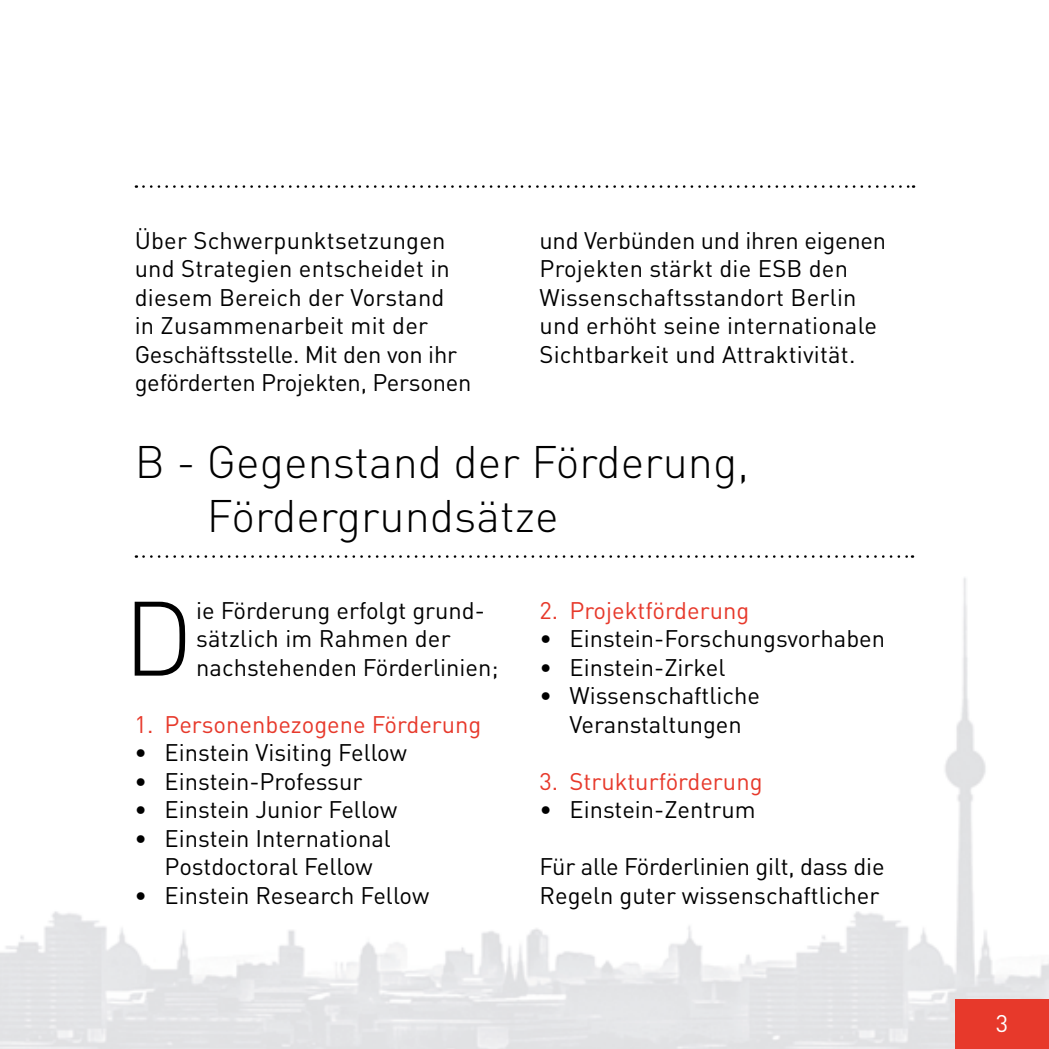
<style>
.page{position:relative;width:1049px;height:1049px;background:#fff}
.page>*{position:absolute;margin:0;border:0;box-sizing:border-box;transform-origin:0 0}
.t1{font:300 103.75px "DIN Pro";color:#000}
.t2{font:300 45px/54px "DIN Pro";color:#000}
.t3{font:23.75px/28.5px "DIN Pro";color:#000}
.t4{font:23.75px "DIN Pro";color:#e7392b}
.t5{font:23.75px "DIN Pro";color:#fff}
</style>
<div class="page">
<img style="left:0;top:555px;width:1049px;height:494px">
<div style="left:955px;top:999px;width:94px;height:50px;background:#e7392b"></div>
<svg style="left:143px;top:185px;width:771px;height:3px"></svg>
<svg style="left:143px;top:555px;width:770px;height:3px"></svg>
<p class="t3" style="left:135px;top:225px;width:338px">Über Schwerpunktsetzungen und Strategien entscheidet in diesem Bereich der Vorstand<br>in Zusammenarbeit mit der<br>Geschäftsstelle. Mit den von ihr geförderten Projekten, Personen</p>
<p class="t3" style="left:539px;top:225px;width:348px">und Verbünden und ihren eigenen<br>Projekten stärkt die ESB den<br>Wissenschaftsstandort Berlin und erhöht seine internationale<br>Sichtbarkeit und Attraktivität.</p>
<h2 class="t2" style="left:207px;top:433px;width:543px;text-indent:-72px">B - Gegenstand der Förderung,<br>Fördergrundsätze</h2>
<h1 class="t1" style="left:123px;top:568px;width:72px">D</h1>
<p class="t3" style="left:196px;top:595px;width:304px">ie Förderung erfolgt grund&shy;sätzlich im Rahmen der nachstehenden Förderlinien;</p>
<p class="t4" style="left:135px;top:708px;width:348px">1. Personenbezogene Förderung</p>
<p class="t3" style="left:135px;top:737px;width:274px">• Einstein Visiting Fellow</p>
<p class="t3" style="left:135px;top:766px;width:229px">• Einstein-Professur</p>
<p class="t3" style="left:135px;top:794px;width:264px">• Einstein Junior Fellow</p>
<p class="t3" style="left:135px;top:823px;width:258px;text-align:center">• Einstein International<br>Postdoctoral Fellow</p>
<p class="t3" style="left:135px;top:880px;width:296px">• Einstein Research Fellow</p>
<p class="t4" style="left:539px;top:594px;width:211px">2. Projektförderung</p>
<p class="t3" style="left:539px;top:623px;width:347px">• Einstein-Forschungsvorhaben</p>
<p class="t3" style="left:539px;top:652px;width:188px">• Einstein-Zirkel</p>
<p class="t3" style="left:539px;top:680px;width:222px;text-align:center">• Wissenschaftliche<br>Veranstaltungen</p>
<p class="t4" style="left:539px;top:765px;width:225px">3. Strukturförderung</p>
<p class="t3" style="left:539px;top:794px;width:218px">• Einstein-Zentrum</p>
<p class="t3" style="left:539px;top:851px;width:347px">Für alle Förderlinien gilt, dass die<br>Regeln guter wissenschaftlicher</p>
<p class="t5" style="left:996px;top:1007px;width:14px">3</p>
</div>
